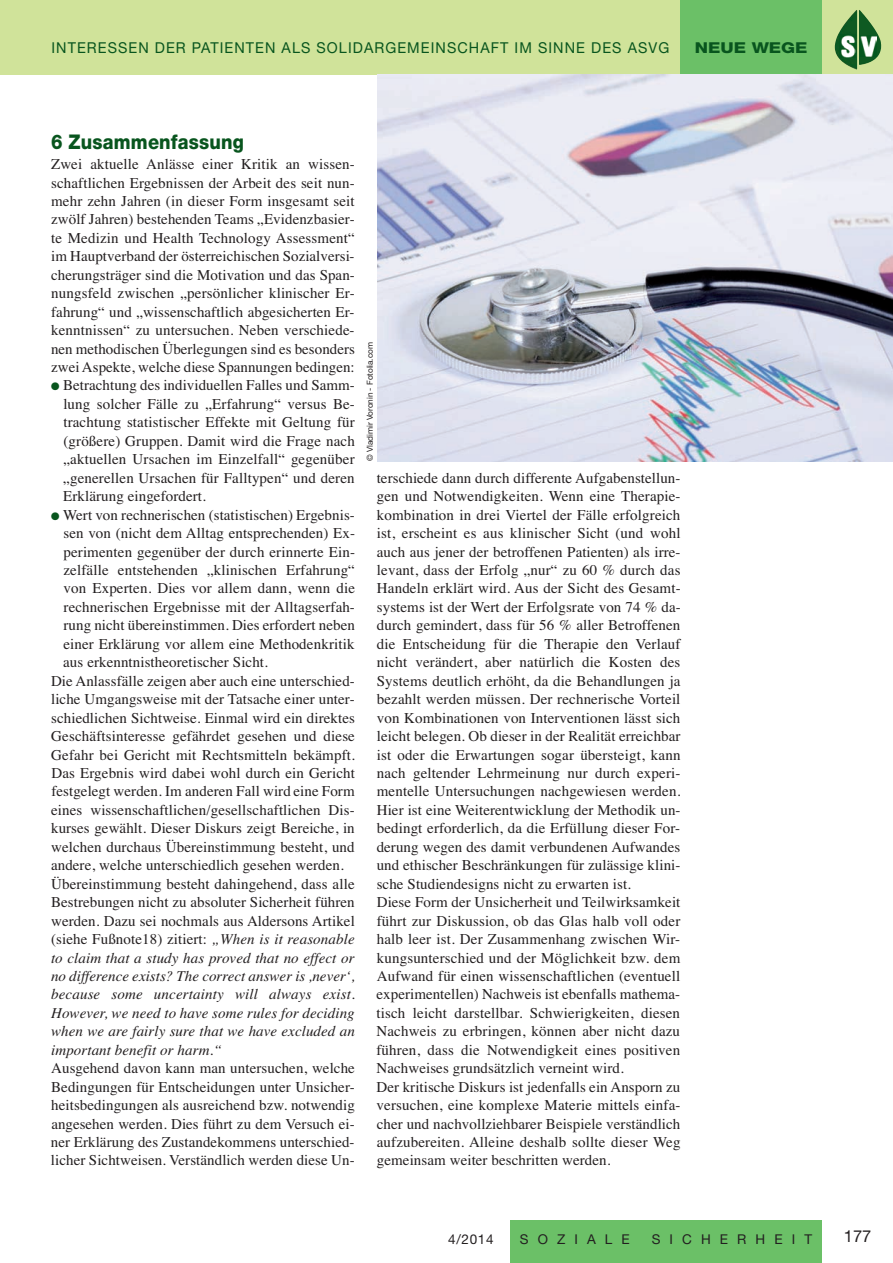
<style>
.page{position:relative;width:893px;height:1263px;background:#fff}
.page>*{position:absolute;margin:0;border:0;box-sizing:border-box;transform-origin:0 0}
.t1{font:800 20.25px "Helvetica Neue";letter-spacing:.01em;color:#08551e;scale:.9 1}
.t2{font:16.5px "Helvetica Neue";color:#231f20}
.t3{font:15px/18.5px "Times";letter-spacing:.01em;color:#231f20;text-align:justify}
.t4{font:italic 15px "Times";letter-spacing:.005em;color:#231f20}
.t5{font:15px "Helvetica Neue";letter-spacing:.075em;color:#08551e;scale:.96 1}
.t6{font:800 15px "Helvetica Neue";color:#08551e;scale:1.2 1}
.t7{font:13.5px "Helvetica Neue";letter-spacing:.675em;color:#231f20}
.t8{font:8.25px "Helvetica Neue";letter-spacing:-.005em;color:#231f20}
.s1{font-family:"Monotype Sorts";font-size:10.5px;color:#08551e}
.s2{font-style:italic}
</style>
<div class="page">
<div style="left:0;top:0;width:893px;height:74px;background:#d0e39a"></div>
<div style="left:680px;top:0;width:142px;height:74px;background:#6bc067"></div>
<div style="left:510px;top:1220px;width:312px;height:43px;background:#6bc067"></div>
<img style="left:859px;top:10px;width:22px;height:55px">
<img style="left:835px;top:10px;width:22px;height:60px">
<img style="left:839px;top:35px;width:17px;height:22px">
<img style="left:861px;top:36px;width:15px;height:21px">
<img style="left:378px;top:74px;width:515px;height:387px">
<p class="t5" style="left:51px;top:43px;width:645px">INTERESSEN DER PATIENTEN ALS SOLIDARGEMEINSCHAFT IM SINNE DES ASVG</p>
<p class="t6" style="left:695px;top:43px;width:96px">NEUE WEGE</p>
<h1 class="t1" style="left:51px;top:135px;width:216px">6 Zusammenfassung</h1>
<p class="t3" style="left:51px;top:155px;width:305px">Zwei aktuelle Anlässe einer Kritik an wissen-</p>
<p class="t3" style="left:51px;top:173px;width:305px">schaftlichen Ergebnissen der Arbeit des seit nun-</p>
<p class="t3" style="left:51px;top:192px;width:305px">mehr zehn Jahren (in dieser Form insgesamt seit</p>
<p class="t3" style="left:51px;top:210px;width:305px">zwölf Jahren) bestehenden Teams „Evidenzbasier-</p>
<p class="t3" style="left:51px;top:228px;width:305px">te Medizin und Health Technology Assessment“</p>
<p class="t3" style="left:51px;top:247px;width:305px">im Hauptverband der österreichischen Sozialversi-</p>
<p class="t3" style="left:51px;top:265px;width:305px">cherungsträger sind die Motivation und das Span-</p>
<p class="t3" style="left:51px;top:284px;width:305px">nungsfeld zwischen „persönlicher klinischer Er-</p>
<p class="t3" style="left:51px;top:302px;width:305px">fahrung“ und „wissenschaftlich abgesicherten Er-</p>
<p class="t3" style="left:51px;top:321px;width:305px">kenntnissen“ zu untersuchen. Neben verschiede-</p>
<p class="t3" style="left:51px;top:339px;width:305px">nen methodischen Überlegungen sind es besonders</p>
<p class="t3" style="left:51px;top:358px;width:305px">zwei Aspekte, welche diese Spannungen bedingen:</p>
<p class="t3" style="left:51px;top:376px;width:305px"><span class="s1">l</span> Betrachtung des individuellen Falles und Samm-</p>
<p class="t3" style="left:63px;top:394px;width:293px">lung solcher Fälle zu „Erfahrung“ versus Be-</p>
<p class="t3" style="left:63px;top:413px;width:293px">trachtung statistischer Effekte mit Geltung für</p>
<p class="t3" style="left:63px;top:431px;width:293px">(größere) Gruppen. Damit wird die Frage nach</p>
<p class="t3" style="left:63px;top:450px;width:293px">„aktuellen Ursachen im Einzelfall“ gegenüber</p>
<p class="t3" style="left:63px;top:468px;width:293px">„generellen Ursachen für Falltypen“ und deren</p>
<p class="t3" style="left:63px;top:487px;width:144px">Erklärung eingefordert.</p>
<p class="t3" style="left:51px;top:505px;width:305px"><span class="s1">l</span> Wert von rechnerischen (statistischen) Ergebnis-</p>
<p class="t3" style="left:63px;top:524px;width:293px">sen von (nicht dem Alltag entsprechenden) Ex-</p>
<p class="t3" style="left:63px;top:542px;width:293px">perimenten gegenüber der durch erinnerte Ein-</p>
<p class="t3" style="left:63px;top:561px;width:293px">zelfälle entstehenden „klinischen Erfahrung“</p>
<p class="t3" style="left:64px;top:579px;width:293px">von Experten. Dies vor allem dann, wenn die</p>
<p class="t3" style="left:64px;top:597px;width:293px">rechnerischen Ergebnisse mit der Alltagserfah-</p>
<p class="t3" style="left:64px;top:616px;width:293px">rung nicht übereinstimmen. Dies erfordert neben</p>
<p class="t3" style="left:63px;top:634px;width:293px">einer Erklärung vor allem eine Methodenkritik</p>
<p class="t3" style="left:63px;top:653px;width:206px">aus erkenntnistheoretischer Sicht.</p>
<p class="t3" style="left:51px;top:671px;width:305px">Die Anlassfälle zeigen aber auch eine unterschied-</p>
<p class="t3" style="left:51px;top:690px;width:305px">liche Umgangsweise mit der Tatsache einer unter-</p>
<p class="t3" style="left:51px;top:708px;width:305px">schiedlichen Sichtweise. Einmal wird ein direktes</p>
<p class="t3" style="left:51px;top:727px;width:305px">Geschäftsinteresse gefährdet gesehen und diese</p>
<p class="t3" style="left:51px;top:745px;width:305px">Gefahr bei Gericht mit Rechtsmitteln bekämpft.</p>
<p class="t3" style="left:51px;top:763px;width:305px">Das Ergebnis wird dabei wohl durch ein Gericht</p>
<p class="t3" style="left:51px;top:782px;width:305px">festgelegt werden. Im anderen Fall wird eine Form</p>
<p class="t3" style="left:51px;top:800px;width:305px">eines wissenschaftlichen/gesellschaftlichen Dis-</p>
<p class="t3" style="left:51px;top:819px;width:305px">kurses gewählt. Dieser Diskurs zeigt Bereiche, in</p>
<p class="t3" style="left:51px;top:837px;width:305px">welchen durchaus Übereinstimmung besteht, und</p>
<p class="t3" style="left:51px;top:856px;width:294px">andere, welche unterschiedlich gesehen werden.</p>
<p class="t3" style="left:51px;top:874px;width:305px">Übereinstimmung besteht dahingehend, dass alle</p>
<p class="t3" style="left:51px;top:893px;width:305px">Bestrebungen nicht zu absoluter Sicherheit führen</p>
<p class="t3" style="left:51px;top:911px;width:305px">werden. Dazu sei nochmals aus Aldersons Artikel</p>
<p class="t3" style="left:51px;top:930px;width:305px">(siehe Fußnote18) zitiert: <span class="s2">„When is it reasonable</span></p>
<p class="t4" style="left:51px;top:948px;width:305px">to claim that a study has proved that no effect or</p>
<p class="t4" style="left:51px;top:967px;width:305px">no difference exists? The correct answer is ,never‘,</p>
<p class="t4" style="left:51px;top:985px;width:305px">because some uncertainty will always exist.</p>
<p class="t4" style="left:51px;top:1004px;width:305px">However, we need to have some rules for deciding</p>
<p class="t4" style="left:51px;top:1022px;width:305px">when we are fairly sure that we have excluded an</p>
<p class="t4" style="left:51px;top:1041px;width:172px">important benefit or harm.“</p>
<p class="t3" style="left:51px;top:1059px;width:306px">Ausgehend davon kann man untersuchen, welche Bedingungen für Entscheidungen unter Unsicher&shy;heitsbedingungen als ausreichend bzw. notwendig angesehen werden. Dies führt zu dem Versuch ei&shy;ner Erklärung des Zustandekommens unterschied&shy;licher Sichtweisen. Verständlich werden diese Un-</p>
<p class="t8" style="left:367px;top:461px;width:120px;rotate:-90deg">© Vladimir Voronin - Fotolia.com</p>
<p class="t3" style="left:376px;top:468px;width:306px;text-align:left">terschiede dann durch differente Aufgabenstellun&shy;gen und Notwendigkeiten. Wenn eine Therapie&shy;kombination in drei Viertel der Fälle erfolgreich ist, erscheint es aus klinischer Sicht (und wohl auch aus jener der betroffenen Patienten) als irre&shy;levant, dass der Erfolg „nur“ zu 60 % durch das Handeln erklärt wird. Aus der Sicht des Gesamt&shy;systems ist der Wert der Erfolgsrate von 74 % da&shy;durch gemindert, dass für 56 % aller Betroffenen die Entscheidung für die Therapie den Verlauf nicht verändert, aber natürlich die Kosten des Systems deutlich erhöht, da die Behandlungen ja bezahlt werden müssen. Der rechnerische Vorteil von Kombinationen von Interventionen lässt sich leicht belegen. Ob dieser in der Realität erreichbar ist oder die Erwartungen sogar übersteigt, kann nach geltender Lehrmeinung nur durch experi&shy;mentelle Untersuchungen nachgewiesen werden.<br>Hier ist eine Weiterentwicklung der Methodik un&shy;bedingt erforderlich, da die Erfüllung dieser For&shy;derung wegen des damit verbundenen Aufwandes und ethischer Beschränkungen für zulässige klini&shy;sche Studiendesigns nicht zu erwarten ist.<br>Diese Form der Unsicherheit und Teilwirksamkeit führt zur Diskussion, ob das Glas halb voll oder halb leer ist. Der Zusammenhang zwischen Wir&shy;kungsunterschied und der Möglichkeit bzw. dem Aufwand für einen wissenschaftlichen (eventuell experimentellen) Nachweis ist ebenfalls mathema&shy;tisch leicht darstellbar. Schwierigkeiten, diesen Nachweis zu erbringen, können aber nicht dazu führen, dass die Notwendigkeit eines positiven Nachweises grundsätzlich verneint wird.<br>Der kritische Diskurs ist jedenfalls ein Ansporn zu versuchen, eine komplexe Materie mittels einfa&shy;cher und nachvollziehbarer Beispiele verständlich aufzubereiten. Alleine deshalb sollte dieser Weg gemeinsam weiter beschritten werden.</p>
<p class="t7" style="left:448px;top:1234px;width:47px">4/2014</p>
<p class="t7" style="left:520px;top:1234px;width:111px">SOZIALE</p>
<p class="t7" style="left:652px;top:1234px;width:162px">SICHERHEIT</p>
<p class="t2" style="left:844px;top:1230px;width:29px">177</p>
</div>
